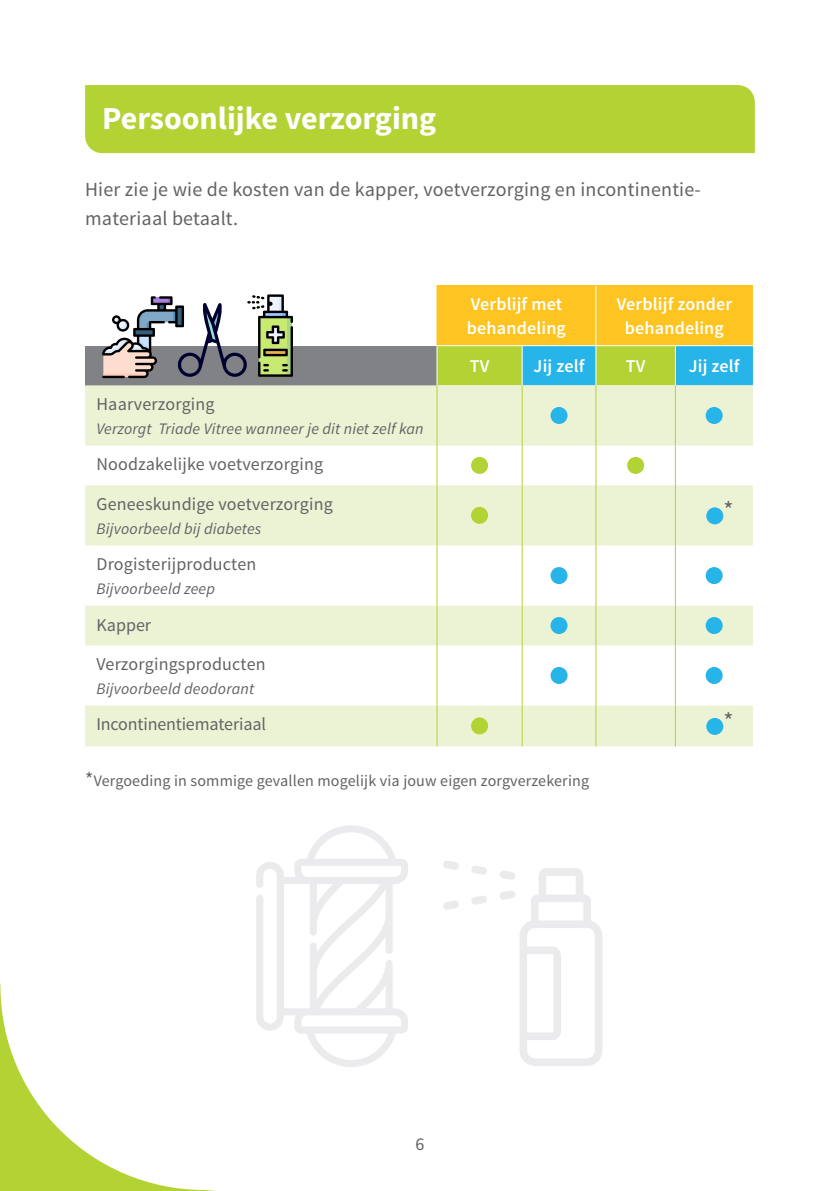
<style>
.page{position:relative;width:840px;height:1191px;background:#fff}
.page>*{position:absolute;margin:0;border:0;box-sizing:border-box;transform-origin:0 0}
.t1{font:700 32px "Source Sans Pro";color:#fff}
.t2{font:24px "Source Sans Pro";color:#636366}
.t3{font:20px/28px "Source Sans Pro";letter-spacing:.01em;color:#636366}
.t4{font:18px "Source Sans Pro";letter-spacing:.01em;color:#636366}
.t5{font:600 18px/24px "Source Sans Pro";letter-spacing:.01em;color:#fff}
.t6{font:18px "Source Sans Pro";letter-spacing:-.01em;color:#636366}
.t7{font:italic 16px "Source Sans Pro";letter-spacing:.01em;color:#636366}
.t8{font:16px "Source Sans Pro";letter-spacing:.01em;color:#636366}
.s1{font-size:20px}
</style>
<div class="page">
<svg style="left:0;top:982px;width:215px;height:209px"></svg>
<div style="left:85px;top:85px;width:669px;height:68px;background:#b3d234"></div>
<div style="left:85px;top:346px;width:352px;height:39px;background:#808285"></div>
<svg style="left:437px;top:286px;width:315px;height:99px;background:#c6c44c"></svg>
<svg style="left:85px;top:385px;width:667px;height:361px;fill:#ecf3d4"></svg>
<hr style="left:595px;top:286px;width:1px;height:59px;background:#fff">
<hr style="left:436px;top:346px;width:1px;height:39px;background:#fff">
<hr style="left:521px;top:346px;width:1px;height:39px;background:#fff">
<hr style="left:595px;top:346px;width:1px;height:39px;background:#fff">
<hr style="left:674px;top:346px;width:1px;height:39px;background:#fff">
<hr style="left:436px;top:385px;width:1px;height:60px;background:#b3d234">
<hr style="left:521px;top:385px;width:1px;height:60px;background:#b3d234">
<hr style="left:595px;top:385px;width:1px;height:60px;background:#b3d234">
<hr style="left:674px;top:385px;width:1px;height:60px;background:#b3d234">
<hr style="left:436px;top:445px;width:1px;height:40px;background:#b3d234">
<hr style="left:521px;top:445px;width:1px;height:40px;background:#b3d234">
<hr style="left:595px;top:445px;width:1px;height:40px;background:#b3d234">
<hr style="left:674px;top:445px;width:1px;height:40px;background:#b3d234">
<hr style="left:436px;top:485px;width:1px;height:60px;background:#b3d234">
<hr style="left:521px;top:485px;width:1px;height:60px;background:#b3d234">
<hr style="left:595px;top:485px;width:1px;height:60px;background:#b3d234">
<hr style="left:674px;top:485px;width:1px;height:60px;background:#b3d234">
<hr style="left:436px;top:545px;width:1px;height:60px;background:#b3d234">
<hr style="left:521px;top:545px;width:1px;height:60px;background:#b3d234">
<hr style="left:595px;top:545px;width:1px;height:60px;background:#b3d234">
<hr style="left:674px;top:545px;width:1px;height:60px;background:#b3d234">
<hr style="left:436px;top:605px;width:1px;height:40px;background:#b3d234">
<hr style="left:521px;top:605px;width:1px;height:40px;background:#b3d234">
<hr style="left:595px;top:605px;width:1px;height:40px;background:#b3d234">
<hr style="left:674px;top:605px;width:1px;height:40px;background:#b3d234">
<hr style="left:436px;top:645px;width:1px;height:60px;background:#b3d234">
<hr style="left:521px;top:645px;width:1px;height:60px;background:#b3d234">
<hr style="left:595px;top:645px;width:1px;height:60px;background:#b3d234">
<hr style="left:674px;top:645px;width:1px;height:60px;background:#b3d234">
<hr style="left:436px;top:705px;width:1px;height:41px;background:#b3d234">
<hr style="left:521px;top:705px;width:1px;height:41px;background:#b3d234">
<hr style="left:595px;top:705px;width:1px;height:41px;background:#b3d234">
<hr style="left:674px;top:705px;width:1px;height:41px;background:#b3d234">
<hr style="left:436px;top:285px;width:86px;height:1px;background:#fec422">
<hr style="left:436px;top:286px;width:1px;height:59px;background:#fec422">
<hr style="left:522px;top:285px;width:73px;height:1px;background:#fec422">
<hr style="left:595px;top:285px;width:80px;height:1px;background:#fec422">
<hr style="left:675px;top:285px;width:77px;height:1px;background:#fec422">
<hr style="left:436px;top:345px;width:86px;height:1px;background:#fff">
<hr style="left:522px;top:345px;width:73px;height:1px;background:#fff">
<hr style="left:595px;top:345px;width:80px;height:1px;background:#fff">
<hr style="left:675px;top:345px;width:77px;height:1px;background:#fff">
<div style="left:550px;top:407px;width:17px;height:17px;background:#27b4e8;border-radius:50%"></div>
<div style="left:705px;top:407px;width:17px;height:17px;background:#27b4e8;border-radius:50%"></div>
<div style="left:471px;top:457px;width:17px;height:17px;background:#b3d234;border-radius:50%"></div>
<div style="left:626px;top:457px;width:17px;height:17px;background:#b3d234;border-radius:50%"></div>
<div style="left:471px;top:507px;width:17px;height:17px;background:#b3d234;border-radius:50%"></div>
<div style="left:705px;top:507px;width:17px;height:17px;background:#27b4e8;border-radius:50%"></div>
<div style="left:550px;top:567px;width:17px;height:17px;background:#27b4e8;border-radius:50%"></div>
<div style="left:705px;top:567px;width:17px;height:17px;background:#27b4e8;border-radius:50%"></div>
<div style="left:550px;top:617px;width:17px;height:17px;background:#27b4e8;border-radius:50%"></div>
<div style="left:705px;top:617px;width:17px;height:17px;background:#27b4e8;border-radius:50%"></div>
<div style="left:550px;top:667px;width:17px;height:17px;background:#27b4e8;border-radius:50%"></div>
<div style="left:705px;top:667px;width:17px;height:17px;background:#27b4e8;border-radius:50%"></div>
<div style="left:471px;top:717px;width:17px;height:17px;background:#b3d234;border-radius:50%"></div>
<div style="left:705px;top:718px;width:17px;height:17px;background:#27b4e8;border-radius:50%"></div>
<svg style="left:102px;top:294px;width:191px;height:84px"></svg>
<svg style="left:256px;top:825px;width:152px;height:242px"></svg>
<svg style="left:443px;top:861px;width:15px;height:8px"></svg>
<svg style="left:471px;top:866px;width:16px;height:8px"></svg>
<svg style="left:500px;top:868px;width:102px;height:198px"></svg>
<svg style="left:443px;top:901px;width:15px;height:8px"></svg>
<svg style="left:471px;top:896px;width:16px;height:8px"></svg>
<h1 class="t1" style="left:102px;top:98px;width:335px">Persoonlijke verzorging</h1>
<p class="t3" style="left:85px;top:176px;width:615px">Hier zie je wie de kosten van de kapper, voetverzorging en incontinentie&shy;materiaal betaalt.</p>
<p class="t4" style="left:96px;top:393px;width:120px">Haarverzorging</p>
<p class="t7" style="left:96px;top:419px;width:328px">Verzorgt Triade Vitree wanneer je dit niet zelf kan</p>
<p class="t4" style="left:96px;top:453px;width:228px">Noodzakelijke voetverzorging</p>
<p class="t4" style="left:96px;top:493px;width:238px">Geneeskundige voetverzorging</p>
<p class="t7" style="left:96px;top:519px;width:166px">Bijvoorbeeld bij diabetes</p>
<p class="t4" style="left:96px;top:553px;width:161px">Drogisterijproducten</p>
<p class="t7" style="left:96px;top:579px;width:120px">Bijvoorbeeld zeep</p>
<p class="t4" style="left:96px;top:613px;width:56px">Kapper</p>
<p class="t4" style="left:96px;top:653px;width:171px">Verzorgingsproducten</p>
<p class="t7" style="left:96px;top:679px;width:159px">Bijvoorbeeld deodorant</p>
<p class="t6" style="left:96px;top:713px;width:171px">Incontinentiemateriaal</p>
<p class="t5" style="left:466px;top:293px;width:100px">Verblijf met behandeling</p>
<p class="t5" style="left:616px;top:293px;width:117px;text-align:center">Verblijf zonder behandeling</p>
<p class="t5" style="left:469px;top:355px;width:21px">TV</p>
<p class="t5" style="left:533px;top:355px;width:52px">Jij zelf</p>
<p class="t5" style="left:625px;top:355px;width:21px">TV</p>
<p class="t5" style="left:688px;top:355px;width:52px">Jij zelf</p>
<h2 class="t2" style="left:723px;top:495px;width:12px">*</h2>
<h2 class="t2" style="left:723px;top:706px;width:12px">*</h2>
<p class="t8" style="left:85px;top:771px;width:505px"><span class="s1">*</span>Vergoeding in sommige gevallen mogelijk via jouw eigen zorgverzekering</p>
<p class="t4" style="left:415px;top:1132px;width:10px">6</p>
</div>
